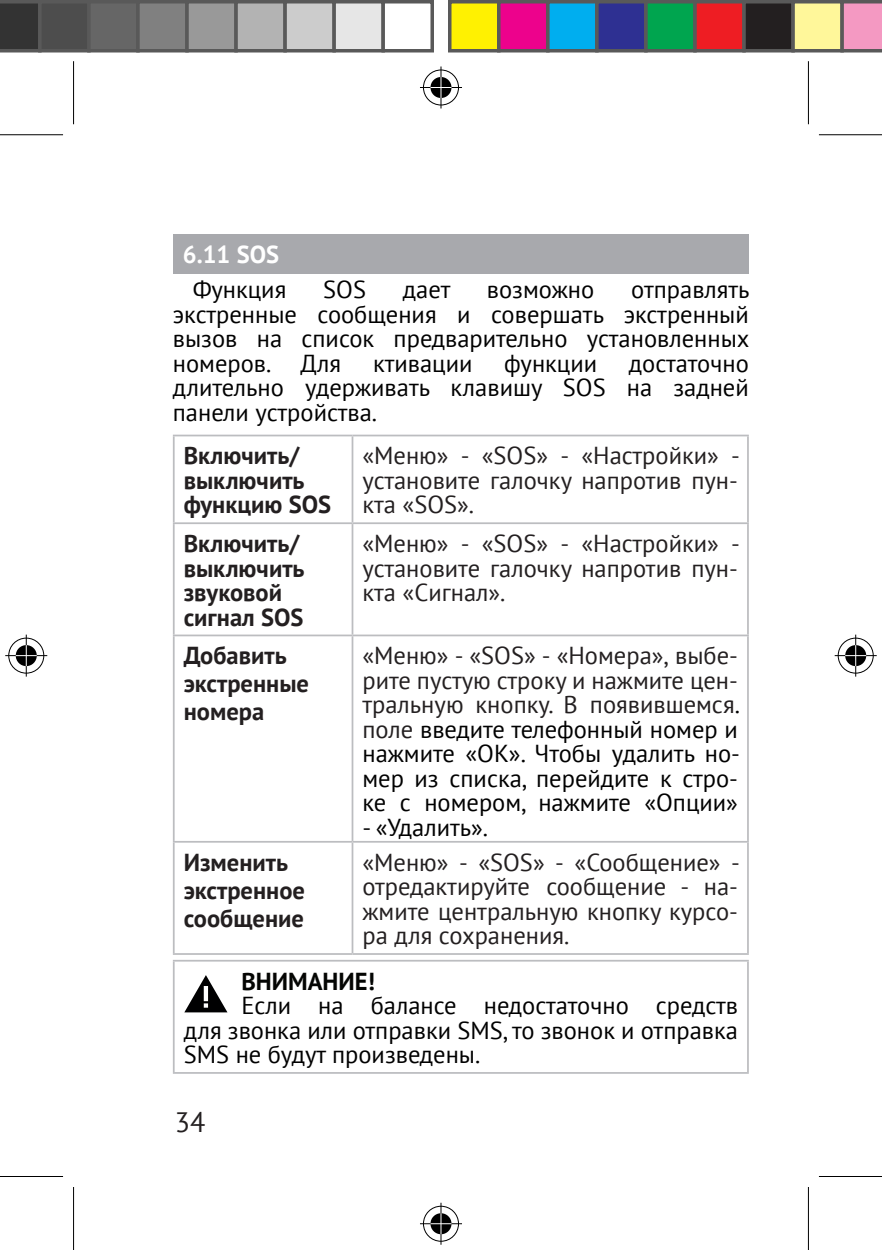
<style>
.page{position:relative;width:882px;height:1250px;background:#fff}
.page>*{position:absolute;margin:0;border:0;box-sizing:border-box;transform-origin:0 0}
.t1{font:28px "PT Sans";color:#231f20}
.t2{font:24.5px/24.5px "PT Sans";color:#000;text-align:justify}
.t3{font:24.5px/24.5px "PT Sans";color:#231f20;text-align:justify}
.t4{font:700 24.5px/24.5px "PT Sans";color:#231f20}
.t5{font:700 24.5px "PT Sans";color:#040503}
.t6{font:700 24.5px "PT Sans";color:#fff}
.s1{color:#231f20}
</style>
<div class="page">
<div style="left:173px;top:234px;width:575px;height:40px;background:#a8a9ad"></div>
<hr style="left:173px;top:435px;width:179px;height:1px;background:#bcbdc0">
<hr style="left:352px;top:435px;width:396px;height:1px;background:#bcbdc0">
<hr style="left:173px;top:436px;width:1px;height:86px;background:#bcbdc0">
<hr style="left:351px;top:436px;width:2px;height:86px;background:#bcbdc0">
<hr style="left:746px;top:436px;width:2px;height:86px;background:#bcbdc0">
<hr style="left:173px;top:524px;width:1px;height:111px;background:#bcbdc0">
<hr style="left:351px;top:524px;width:2px;height:111px;background:#bcbdc0">
<hr style="left:746px;top:524px;width:2px;height:111px;background:#bcbdc0">
<hr style="left:173px;top:636px;width:1px;height:205px;background:#bcbdc0">
<hr style="left:351px;top:636px;width:2px;height:205px;background:#bcbdc0">
<hr style="left:746px;top:636px;width:2px;height:205px;background:#bcbdc0">
<hr style="left:173px;top:843px;width:1px;height:110px;background:#bcbdc0">
<hr style="left:351px;top:843px;width:2px;height:110px;background:#bcbdc0">
<hr style="left:746px;top:843px;width:2px;height:110px;background:#bcbdc0">
<hr style="left:173px;top:522px;width:179px;height:2px;background:#bcbdc0">
<hr style="left:352px;top:522px;width:396px;height:2px;background:#bcbdc0">
<hr style="left:173px;top:635px;width:179px;height:1px;background:#bcbdc0">
<hr style="left:352px;top:635px;width:396px;height:1px;background:#bcbdc0">
<hr style="left:173px;top:841px;width:179px;height:2px;background:#bcbdc0">
<hr style="left:352px;top:841px;width:396px;height:2px;background:#bcbdc0">
<hr style="left:173px;top:953px;width:179px;height:2px;background:#bcbdc0">
<hr style="left:352px;top:953px;width:396px;height:2px;background:#bcbdc0">
<hr style="left:173px;top:960px;width:575px;height:2px;background:#bcbdc0">
<hr style="left:173px;top:962px;width:1px;height:110px;background:#bcbdc0">
<hr style="left:746px;top:962px;width:2px;height:110px;background:#bcbdc0">
<hr style="left:173px;top:1072px;width:575px;height:2px;background:#bcbdc0">
<svg style="left:184px;top:975px;width:43px;height:37px"></svg>
<svg style="left:0;top:135px;width:63px;height:1px"></svg>
<svg style="left:819px;top:135px;width:62px;height:1px"></svg>
<div style="left:71px;top:61px;width:5px;height:63px;background:#f6f6f6"></div>
<div style="left:71px;top:1187px;width:5px;height:63px;background:#f6f6f6"></div>
<svg style="left:808px;top:61px;width:1px;height:63px"></svg>
<svg style="left:808px;top:1187px;width:1px;height:63px"></svg>
<hr style="left:0;top:134px;width:63px;height:1px;background:#000">
<hr style="left:818px;top:134px;width:63px;height:1px;background:#000">
<hr style="left:0;top:1176px;width:63px;height:1px;background:#000">
<hr style="left:818px;top:1176px;width:63px;height:1px;background:#000">
<hr style="left:73px;top:61px;width:1px;height:63px;background:#000">
<hr style="left:73px;top:1187px;width:1px;height:63px;background:#000">
<hr style="left:807px;top:61px;width:1px;height:63px;background:#000">
<hr style="left:807px;top:1187px;width:1px;height:63px;background:#000">
<div style="left:421px;top:68px;width:39px;height:39px;border:4px solid #fff;border-radius:50%"></div>
<div style="left:420px;top:85px;width:42px;height:5px;background:#fff"></div>
<svg style="left:438px;top:67px;width:5px;height:42px"></svg>
<div style="left:428px;top:75px;width:25px;height:25px;border:4px solid #fff;border-radius:50%"></div>
<div style="left:423px;top:70px;width:36px;height:35px;border:1px solid #000;border-radius:50%"></div>
<hr style="left:420px;top:87px;width:42px;height:1px;background:#000">
<hr style="left:440px;top:67px;width:1px;height:42px;background:#000">
<svg style="left:430px;top:77px;width:21px;height:21px"></svg>
<div style="left:421px;top:1204px;width:39px;height:39px;border:4px solid #fff;border-radius:50%"></div>
<svg style="left:420px;top:1222px;width:42px;height:4px"></svg>
<svg style="left:438px;top:1203px;width:5px;height:42px"></svg>
<div style="left:428px;top:1211px;width:25px;height:25px;border:4px solid #fff;border-radius:50%"></div>
<div style="left:423px;top:1206px;width:36px;height:36px;border:1px solid #000;border-radius:50%"></div>
<hr style="left:420px;top:1223px;width:42px;height:1px;background:#000">
<hr style="left:440px;top:1203px;width:1px;height:42px;background:#000">
<svg style="left:430px;top:1213px;width:21px;height:21px"></svg>
<div style="left:7px;top:636px;width:39px;height:39px;border:4px solid #fff;border-radius:50%"></div>
<svg style="left:5px;top:653px;width:42px;height:5px"></svg>
<svg style="left:24px;top:635px;width:4px;height:42px"></svg>
<div style="left:14px;top:643px;width:25px;height:25px;border:4px solid #fff;border-radius:50%"></div>
<div style="left:8px;top:638px;width:36px;height:36px;border:1px solid #000;border-radius:50%"></div>
<hr style="left:5px;top:655px;width:42px;height:1px;background:#000">
<hr style="left:26px;top:635px;width:1px;height:42px;background:#000">
<svg style="left:16px;top:645px;width:21px;height:21px"></svg>
<div style="left:835px;top:636px;width:40px;height:39px;border:4px solid #fff;border-radius:50%"></div>
<svg style="left:835px;top:653px;width:41px;height:5px"></svg>
<svg style="left:853px;top:635px;width:4px;height:42px"></svg>
<div style="left:842px;top:643px;width:26px;height:25px;border:4px solid #fff;border-radius:50%"></div>
<div style="left:837px;top:638px;width:36px;height:36px;border:1px solid #000;border-radius:50%"></div>
<hr style="left:834px;top:655px;width:42px;height:1px;background:#000">
<hr style="left:854px;top:635px;width:2px;height:42px;background:#000">
<svg style="left:844px;top:645px;width:21px;height:21px"></svg>
<svg style="left:844px;top:655px;width:21px;height:1px"></svg>
<hr style="left:854px;top:645px;width:2px;height:21px;background:#fff">
<svg style="left:0;top:0;width:38px;height:53px;background:#393939"></svg>
<div style="left:40px;top:2px;width:49px;height:49px;background:#4d4d4d"></div>
<div style="left:38px;top:0;width:53px;height:53px;border:4px solid #595959"></div>
<div style="left:89px;top:2px;width:49px;height:49px;background:#666"></div>
<div style="left:87px;top:0;width:53px;height:53px;border:4px solid #595959"></div>
<div style="left:138px;top:2px;width:49px;height:49px;background:#808080"></div>
<div style="left:136px;top:0;width:53px;height:53px;border:4px solid #595959"></div>
<div style="left:187px;top:2px;width:49px;height:49px;background:#999"></div>
<div style="left:185px;top:0;width:53px;height:53px;border:4px solid #595959"></div>
<div style="left:236px;top:2px;width:49px;height:49px;background:#b3b3b3"></div>
<div style="left:234px;top:0;width:53px;height:53px;border:4px solid #595959"></div>
<div style="left:285px;top:2px;width:49px;height:49px;background:#ccc"></div>
<div style="left:283px;top:0;width:53px;height:53px;border:4px solid #595959"></div>
<div style="left:334px;top:2px;width:49px;height:49px;background:#e6e6e6"></div>
<div style="left:332px;top:0;width:53px;height:53px;border:4px solid #595959"></div>
<div style="left:381px;top:0;width:53px;height:53px;border:4px solid #595959"></div>
<div style="left:449px;top:2px;width:49px;height:49px;background:#fff101"></div>
<div style="left:448px;top:0;width:52px;height:53px;border:4px solid #595959"></div>
<div style="left:498px;top:2px;width:49px;height:49px;background:#ed028c"></div>
<div style="left:497px;top:0;width:52px;height:53px;border:4px solid #595959"></div>
<div style="left:547px;top:2px;width:49px;height:49px;background:#00aeef"></div>
<div style="left:546px;top:0;width:52px;height:53px;border:4px solid #595959"></div>
<div style="left:596px;top:2px;width:49px;height:49px;background:#2e3092"></div>
<div style="left:595px;top:0;width:52px;height:53px;border:4px solid #595959"></div>
<div style="left:645px;top:2px;width:49px;height:49px;background:#00a54f"></div>
<div style="left:644px;top:0;width:52px;height:53px;border:4px solid #595959"></div>
<div style="left:694px;top:2px;width:49px;height:49px;background:#ee1d23"></div>
<div style="left:693px;top:0;width:52px;height:53px;border:4px solid #595959"></div>
<div style="left:743px;top:2px;width:49px;height:49px;background:#231f20"></div>
<div style="left:742px;top:0;width:52px;height:53px;border:4px solid #595959"></div>
<div style="left:792px;top:2px;width:49px;height:49px;background:#fff79a"></div>
<div style="left:791px;top:0;width:52px;height:53px;border:4px solid #595959"></div>
<svg style="left:840px;top:0;width:41px;height:53px;background:#d38cac"></svg>
<p class="t6" style="left:183px;top:238px;width:98px">6.11 SOS</p>
<p class="t2" style="left:193px;top:277px;width:95px">Функция</p>
<p class="t2" style="left:323px;top:277px;width:44px">SOS</p>
<p class="t2" style="left:403px;top:277px;width:49px">дает</p>
<p class="t2" style="left:486px;top:277px;width:109px">возможно</p>
<p class="t2" style="left:173px;top:277px;width:578px;text-indent:458px">отправлять экстренные сообщения и совершать экстренный вызов на список предварительно установленных номеров. Для</p>
<p class="t2" style="left:373px;top:350px;width:101px">ктивации</p>
<p class="t2" style="left:504px;top:350px;width:94px">функции</p>
<p class="t2" style="left:173px;top:350px;width:577px;text-indent:456px">достаточно длительно удерживать клавишу SOS на задней панели устройства.</p>
<p class="t4" style="left:184px;top:443px;width:149px">Включить/ выключить функцию SOS</p>
<p class="t3" style="left:362px;top:443px;width:379px">«Меню» - «SOS» - «Настройки» - установите галочку напротив пун&shy;кта «SOS».</p>
<p class="t4" style="left:184px;top:531px;width:122px">Включить/ выключить звуковой сигнал SOS</p>
<p class="t3" style="left:362px;top:531px;width:379px">«Меню» - «SOS» - «Настройки» - установите галочку напротив пун&shy;кта «Сигнал».</p>
<p class="t4" style="left:184px;top:641px;width:127px;line-height:28px">Добавить экстренные номера</p>
<p class="t2" style="left:362px;top:643px;width:379px"><span class="s1">«Меню» - «SOS» - «Номера», выбе&shy;рите пустую строку и нажмите цен&shy;тральную кнопку. В появившемся</span>. <span class="s1">поле</span> введите телефонный номер и нажмите «ОК». Чтобы удалить но&shy;мер из списка, перейдите к стро&shy;ке с номером, нажмите «Опции»</p>
<p class="t2" style="left:362px;top:814px;width:127px">- «Удалить».</p>
<p class="t4" style="left:184px;top:848px;width:123px;line-height:28px">Изменить экстренное сообщение</p>
<p class="t3" style="left:362px;top:849px;width:379px">«Меню» - «SOS» - «Сообщение» - отредактируйте сообщение - на&shy;жмите центральную кнопку курсо&shy;ра для сохранения.</p>
<p class="t5" style="left:241px;top:965px;width:135px">ВНИМАНИЕ!</p>
<p class="t2" style="left:184px;top:993px;width:555px;text-indent:58px">Если на балансе недостаточно средств для звонка или отправки SMS, то звонок и отправка SMS не будут произведены.</p>
<p class="t1" style="left:175px;top:1104px;width:32px">34</p>
</div>
